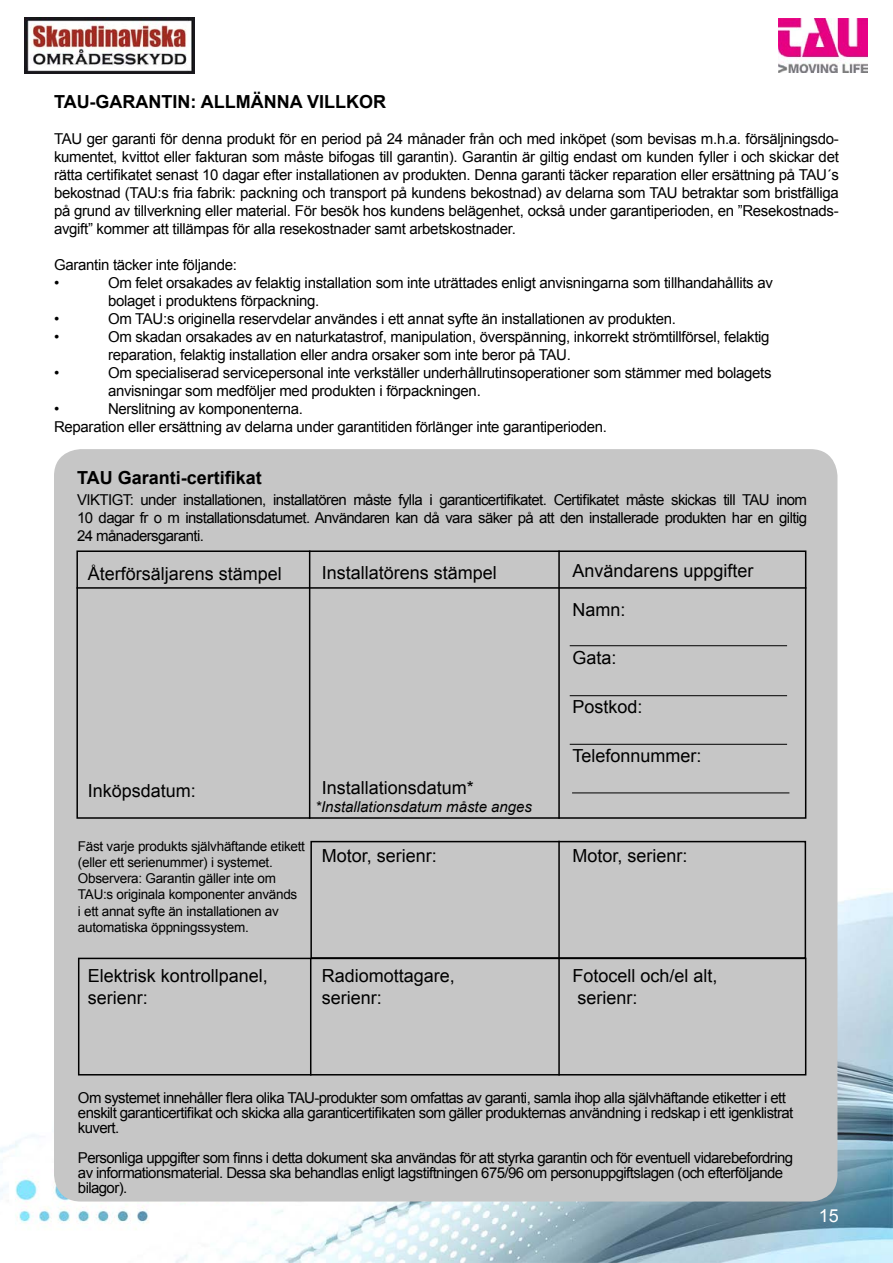
<style>
.page{position:relative;width:893px;height:1263px;background:#fff}
.page>*{position:absolute;margin:0;border:0;box-sizing:border-box;transform-origin:0 0}
.t1{font:18px/21.6px "Arial";color:#000}
.t2{font:700 18px "Arial";color:#000}
.t3{font:18px "Arial";color:#fff}
.t4{font:15px/18px "Arial";letter-spacing:-.02em;color:#000}
.t5{font:15px/15px "Arial";letter-spacing:-.04em;color:#000}
.t6{font:italic 15px "Arial";color:#000}
.t7{font:13.5px/16.2px "Arial";letter-spacing:-.02em;color:#000}
</style>
<div class="page">
<img style="left:0;top:889px;width:893px;height:374px">
<img style="left:24px;top:18px;width:170px;height:55px">
<img style="left:778px;top:19px;width:89px;height:53px">
<div style="left:54px;top:449px;width:783px;height:752px;background:#c6c6c6;border-radius:27px"></div>
<div style="left:76px;top:550px;width:730px;height:269px;border:2px solid #000"></div>
<hr style="left:76px;top:587px;width:730px;height:2px;background:#000">
<hr style="left:309px;top:550px;width:1px;height:269px;background:#000">
<hr style="left:558px;top:550px;width:2px;height:269px;background:#000">
<hr style="left:570px;top:645px;width:217px;height:1px;background:#000">
<hr style="left:570px;top:695px;width:217px;height:1px;background:#000">
<hr style="left:570px;top:744px;width:217px;height:1px;background:#000">
<hr style="left:572px;top:792px;width:217px;height:1px;background:#000">
<div style="left:78px;top:958px;width:728px;height:117px;border:2px solid #000"></div>
<div style="left:310px;top:841px;width:496px;height:118px;border:2px solid #000"></div>
<hr style="left:558px;top:841px;width:2px;height:234px;background:#000">
<hr style="left:310px;top:959px;width:1px;height:116px;background:#000">
<p class="t2" style="left:54px;top:89px;width:334px">TAU-GARANTIN: ALLMÄNNA VILLKOR</p>
<p class="t4" style="left:54px;top:129px;width:786px;text-align:justify">TAU ger garanti för denna produkt för en period på 24 månader från och med inköpet (som bevisas m.h.a. försäljningsdo&shy;kumentet, kvittot eller fakturan som måste bifogas till garantin). Garantin är giltig endast om kunden fyller i och skickar det rätta certifikatet senast 10 dagar efter installationen av produkten. Denna garanti täcker reparation eller ersättning på TAU´s bekostnad (TAU:s fria fabrik: packning och transport på kundens bekostnad) av delarna som TAU betraktar som bristfälliga på grund av tillverkning eller material. För besök hos kundens belägenhet, också under garantiperioden, en ”Resekostnads&shy;avgift” kommer att tillämpas för alla resekostnader samt arbetskostnader.</p>
<p class="t4" style="left:54px;top:255px;width:185px">Garantin täcker inte följande: •</p>
<p class="t4" style="left:108px;top:273px;width:666px">Om felet orsakades av felaktig installation som inte uträttades enligt anvisningarna som tillhandahållits av bolaget i produktens förpackning.</p>
<p class="t4" style="left:54px;top:309px;width:7px">•</p>
<p class="t4" style="left:108px;top:309px;width:570px">Om TAU:s originella reservdelar användes i ett annat syfte än installationen av produkten.</p>
<p class="t4" style="left:54px;top:327px;width:7px">•</p>
<p class="t4" style="left:108px;top:327px;width:663px">Om skadan orsakades av en naturkatastrof, manipulation, överspänning, inkorrekt strömtillförsel, felaktig reparation, felaktig installation eller andra orsaker som inte beror på TAU.</p>
<p class="t4" style="left:54px;top:363px;width:7px">•</p>
<p class="t4" style="left:108px;top:363px;width:665px">Om specialiserad servicepersonal inte verkställer underhållrutinsoperationer som stämmer med bolagets anvisningar som medföljer med produkten i förpackningen.</p>
<p class="t4" style="left:54px;top:399px;width:7px">•</p>
<p class="t4" style="left:54px;top:399px;width:555px;text-indent:54px">Nerslitning av komponenterna.<br>Reparation eller ersättning av delarna under garantitiden förlänger inte garantiperioden.</p>
<p class="t2" style="left:77px;top:465px;width:186px">TAU Garanti-certifikat</p>
<p class="t4" style="left:77px;top:491px;width:731px;text-align:justify">VIKTIGT: under installationen, installatören måste fylla i garanticertifikatet. Certifikatet måste skickas till TAU inom 10 dagar fr o m installationsdatumet. Användaren kan då vara säker på att den installerade produkten har en giltig 24 månadersgaranti.</p>
<p class="t1" style="left:88px;top:563px;width:196px">Återförsäljarens stämpel</p>
<p class="t1" style="left:322px;top:562px;width:177px">Installatörens stämpel</p>
<p class="t1" style="left:88px;top:780px;width:110px">Inköpsdatum:</p>
<p class="t1" style="left:322px;top:777px;width:154px">Installationsdatum*</p>
<p class="t6" style="left:315px;top:797px;width:218px">*Installationsdatum måste anges</p>
<p class="t1" style="left:572px;top:560px;width:183px">Användarens uppgifter</p>
<p class="t1" style="left:572px;top:599px;width:55px">Namn:</p>
<p class="t1" style="left:572px;top:647px;width:46px">Gata:</p>
<p class="t1" style="left:572px;top:696px;width:72px">Postkod:</p>
<p class="t1" style="left:572px;top:744px;width:131px">Telefonnummer:</p>
<p class="t7" style="left:78px;top:838px;width:229px">Fäst varje produkts självhäftande etikett (eller ett serienummer) i systemet.<br>Observera: Garantin gäller inte om TAU:s originala komponenter används<br>i ett annat syfte än installationen av automatiska öppningssystem.</p>
<p class="t1" style="left:322px;top:845px;width:117px">Motor, serienr:</p>
<p class="t1" style="left:572px;top:845px;width:117px">Motor, serienr:</p>
<p class="t1" style="left:88px;top:965px;width:182px">Elektrisk kontrollpanel, serienr:</p>
<p class="t1" style="left:322px;top:965px;width:135px">Radiomottagare, serienr:</p>
<p class="t1" style="left:572px;top:965px;width:147px">Fotocell och/el alt, serienr:</p>
<p class="t5" style="left:78px;top:1091px;width:717px">Om systemet innehåller flera olika TAU-produkter som omfattas av garanti, samla ihop alla självhäftande etiketter i ett enskilt garanticertifikat och skicka alla garanticertifikaten som gäller produkternas användning i redskap i ett igenklistrat kuvert.</p>
<p class="t5" style="left:78px;top:1151px;width:717px">Personliga uppgifter som finns i detta dokument ska användas för att styrka garantin och för eventuell vidarebefordring av informationsmaterial. Dessa ska behandlas enligt lagstiftningen 675/96 om personuppgiftslagen (och efterföljande bilagor).</p>
<p class="t3" style="left:819px;top:1204px;width:22px">15</p>
</div>
